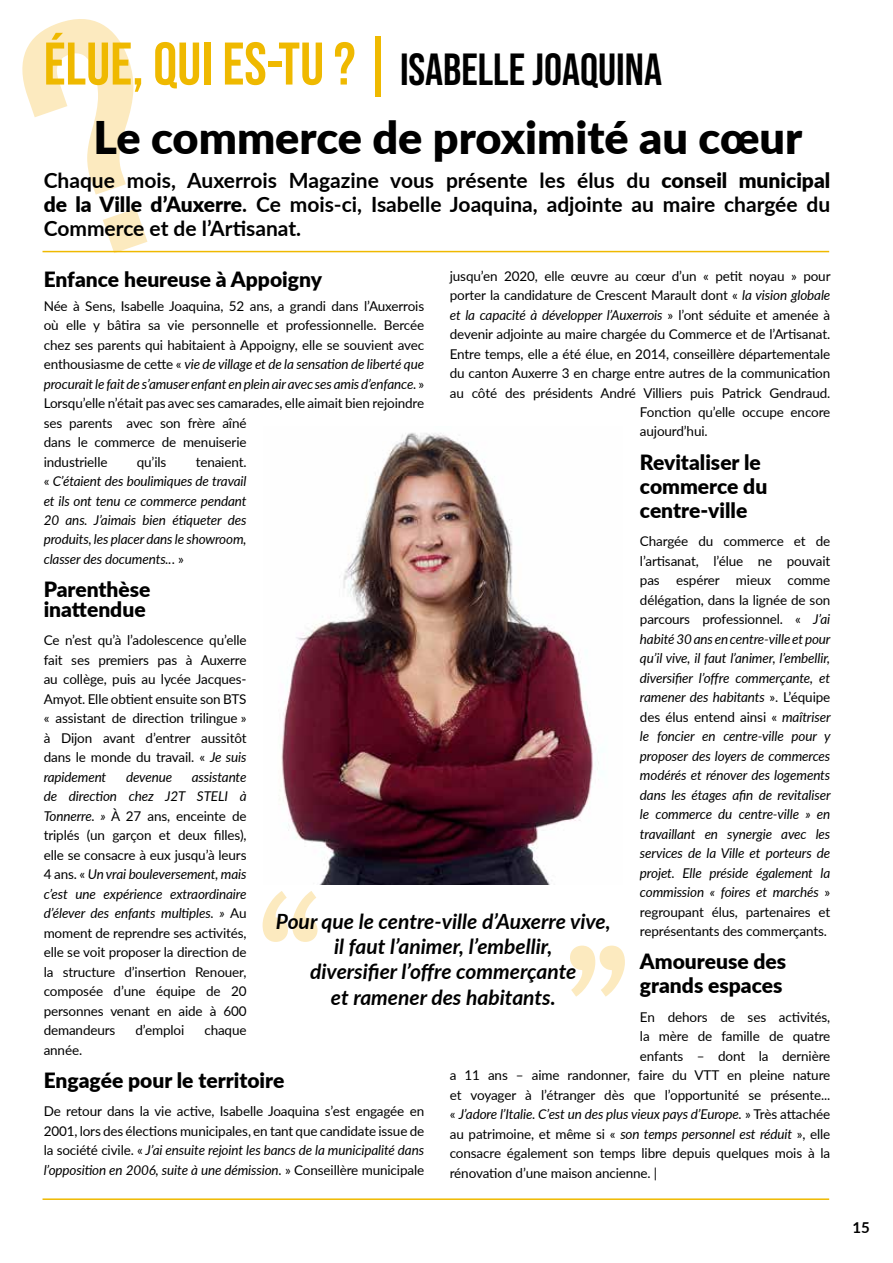
<style>
.page{position:relative;width:893px;height:1263px;background:#fff}
.page>*{position:absolute;margin:0;border:0;box-sizing:border-box;transform-origin:0 0}
.t1{font:45px "Bebas Neue";color:#000}
.t2{font:900 45px "Lato";color:#000}
.t3{font:700 21px/24px "Lato";color:#000;text-align:justify}
.t4{font:900 21px/24px "Lato";color:#000}
.t5{font:italic 700 21px/25.2px "Lato";color:#000;text-align:center}
.t6{font:700 15px "Lato";color:#000}
.t7{font:13.5px/19.5px "Lato";letter-spacing:-.01em;color:#000;text-align:justify}
.t8{font:italic 13.5px/19.5px "Lato";letter-spacing:-.01em;color:#000;text-align:justify}
.s1{font-size:60px;color:#efb900}
.s2{font-weight:900}
.s3{font-style:italic}
.s4{font-style:normal}
</style>
<div class="page">
<svg style="left:22px;top:19px;width:125px;height:234px"></svg>
<img style="left:281px;top:433px;width:312px;height:451px">
<svg style="left:570px;top:945px;width:55px;height:52px"></svg>
<svg style="left:263px;top:891px;width:55px;height:51px"></svg>
<hr style="left:43px;top:251px;width:786px;height:1px;background:#efb900">
<hr style="left:43px;top:1198px;width:786px;height:2px;background:#efb900">
<h1 class="t1" style="left:44px;top:44px;width:620px"><span class="s1">ÉLUE, QUI ES-TU ?|</span> ISABELLE JOAQUINA</h1>
<h1 class="t2" style="left:94px;top:104px;width:710px">Le commerce de proximité au cœur</h1>
<h2 class="t3" style="left:44px;top:168px;width:788px">Chaque mois, Auxerrois Magazine vous présente les élus du <span class="s2">conseil municipal de la Ville d’Auxerre</span>. Ce mois-ci, Isabelle Joaquina, adjointe au maire chargée du Commerce et de l’Artisanat.</h2>
<p class="t7" style="left:450px;top:265px;width:382px">jusqu’en 2020, elle œuvre au cœur d’un « petit noyau » pour</p>
<p class="t7" style="left:450px;top:285px;width:382px">porter la candidature de Crescent Marault dont « <span class="s3">la vision globale</span></p>
<p class="t8" style="left:450px;top:304px;width:382px">et la capacité à développer l’Auxerrois <span class="s4">» l’ont séduite et amenée à</span></p>
<p class="t7" style="left:450px;top:324px;width:382px">devenir adjointe au maire chargée du Commerce et de l’Artisanat.</p>
<p class="t7" style="left:450px;top:343px;width:382px">Entre temps, elle a été élue, en 2014, conseillère départementale</p>
<p class="t7" style="left:450px;top:363px;width:382px">du canton Auxerre 3 en charge entre autres de la communication</p>
<p class="t7" style="left:450px;top:382px;width:382px">au côté des présidents André Villiers puis Patrick Gendraud.</p>
<p class="t7" style="left:640px;top:402px;width:192px">Fonction qu’elle occupe encore</p>
<p class="t7" style="left:640px;top:421px;width:69px">aujourd’hui.</p>
<h2 class="t4" style="left:640px;top:449px;width:129px">Revitaliser le commerce du centre-ville</h2>
<p class="t8" style="left:640px;top:531px;width:192px"><span class="s4">Chargée du commerce et de l’artisanat, l’élue ne pouvait pas espérer mieux comme délégation, dans la lignée de son parcours professionnel. «</span> J’ai habité 30 ans en centre-ville et pour qu’il vive, il faut l’animer, l’embellir, diversifier l’offre commerçante, et ramener des habitants <span class="s4">». L’équipe des élus entend ainsi «</span> maîtriser le foncier en centre-ville pour y proposer des loyers de commerces modérés et rénover des logements dans les étages afin de revitaliser le commerce du centre-ville » en travaillant en synergie avec les services de la Ville et porteurs de projet. Elle préside également la commission « foires et marchés <span class="s4">» regroupant élus, partenaires et représentants des commerçants.</span></p>
<h2 class="t4" style="left:640px;top:948px;width:148px">Amoureuse des grands espaces</h2>
<p class="t7" style="left:640px;top:1006px;width:192px">En dehors de ses activités,</p>
<p class="t7" style="left:640px;top:1026px;width:192px">la mère de famille de quatre</p>
<p class="t7" style="left:640px;top:1045px;width:192px">enfants – dont la dernière</p>
<p class="t7" style="left:450px;top:1065px;width:382px">a 11 ans – aime randonner, faire du VTT en pleine nature</p>
<p class="t7" style="left:450px;top:1084px;width:382px">et voyager à l’étranger dès que l’opportunité se présente...</p>
<p class="t8" style="left:450px;top:1104px;width:382px"><span class="s4">«</span> J’adore l’Italie. C’est un des plus vieux pays d’Europe. <span class="s4">» Très attachée</span></p>
<p class="t7" style="left:450px;top:1123px;width:382px">au patrimoine, et même si « <span class="s3">son temps personnel est réduit</span> », elle</p>
<p class="t7" style="left:450px;top:1143px;width:382px">consacre également son temps libre depuis quelques mois à la</p>
<p class="t7" style="left:450px;top:1162px;width:209px">rénovation d’une maison ancienne. |</p>
<h2 class="t4" style="left:44px;top:266px;width:280px">Enfance heureuse à Appoigny</h2>
<p class="t7" style="left:44px;top:295px;width:382px;text-align:left">Née à Sens, Isabelle Joaquina, 52 ans, a grandi dans l’Auxerrois où elle y bâtira sa vie personnelle et professionnelle. Bercée chez ses parents qui habitaient à Appoigny, elle se souvient avec enthousiasme de cette « <span class="s3">vie de village et de la sensation de liberté que procurait le fait de s’amuser enfant en plein air avec ses amis d’enfance.</span> » Lorsqu’elle n’était pas avec ses camarades, elle aimait bien rejoindre ses parents avec son frère aîné<br>dans le commerce de menuiserie<br>industrielle</p>
<p class="t7" style="left:137px;top:451px;width:31px">qu’ils</p>
<p class="t8" style="left:44px;top:451px;width:204px;text-indent:152px"><span class="s4">tenaient. «</span> C’étaient des boulimiques de travail et ils ont tenu ce commerce pendant 20 ans. J’aimais bien étiqueter des produits, les placer dans le showroom, classer des documents..<span class="s4">. »</span></p>
<h2 class="t4" style="left:44px;top:579px;width:108px;line-height:19.5px">Parenthèse inattendue</h2>
<p class="t7" style="left:44px;top:630px;width:204px">Ce n’est qu’à l’adolescence qu’elle fait ses premiers pas à Auxerre au collège, puis au lycée Jacques-Amyot. Elle obtient ensuite son BTS « assistant de direction trilingue » à Dijon avant d’entrer aussitôt dans le monde du travail. « <span class="s3">Je suis rapidement</span></p>
<p class="t8" style="left:126px;top:766px;width:48px">devenue</p>
<p class="t7" style="left:44px;top:766px;width:204px;text-indent:148px"><span class="s3">assistante de direction chez J2T STELI à Tonnerre. »</span> À 27 ans, enceinte de triplés (un garçon et deux filles), elle se consacre à eux jusqu’à leurs 4 ans. « <span class="s3">Un vrai bouleversement, mais c’est une expérience extraordinaire d’élever des enfants multiples. »</span> Au moment de reprendre ses activités, elle se voit proposer la direction de la structure d’insertion Renouer, composée d’une équipe de 20 personnes venant en aide à 600 demandeurs</p>
<h2 class="t5" style="left:276px;top:908px;width:336px">Pour que le centre-ville d’Auxerre vive, il faut l’animer, l’embellir,<br>diversifier l’offre commerçante<br>et ramener des habitants.</h2>
<p class="t7" style="left:135px;top:1020px;width:50px">d’emploi</p>
<p class="t7" style="left:204px;top:1020px;width:44px">chaque</p>
<p class="t7" style="left:44px;top:1039px;width:40px">année.</p>
<h2 class="t4" style="left:44px;top:1067px;width:242px">Engagée pour le territoire</h2>
<p class="t7" style="left:44px;top:1101px;width:382px">De retour dans la vie active, Isabelle Joaquina s’est engagée en 2001, lors des élections municipales, en tant que candidate issue de la société civile. « <span class="s3">J’ai ensuite rejoint les bancs de la municipalité dans l’opposition en 2006, suite à une démission.</span> » Conseillère municipale</p>
<p class="t6" style="left:852px;top:1216px;width:19px">15</p>
</div>
